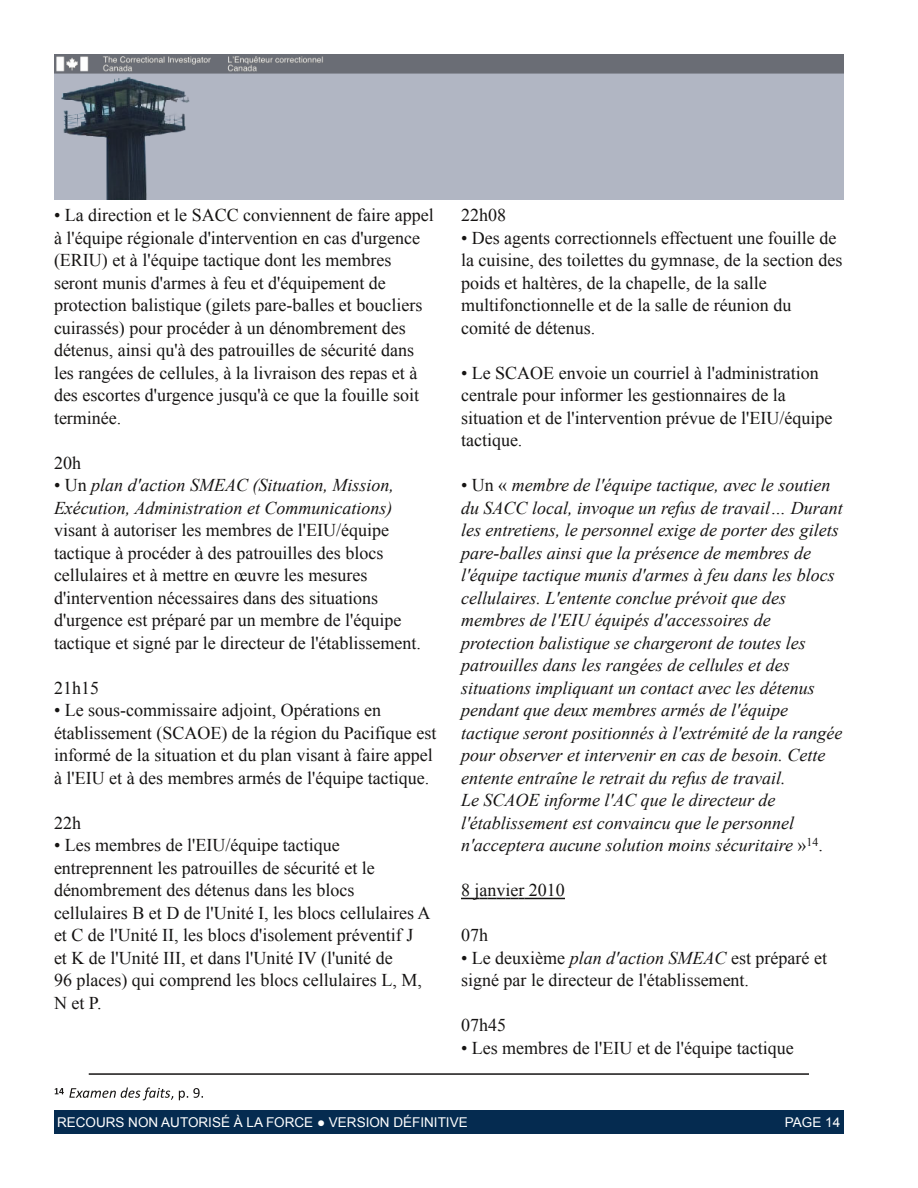
<style>
.page{position:relative;width:918px;height:1188px;background:#fff}
.page>*{position:absolute;margin:0;border:0;box-sizing:border-box;transform-origin:0 0}
.t1{font:18px/22.5px "Times New Roman";color:#161413}
.t2{font:italic 18px/22.5px "Times New Roman";color:#161413}
.t3{font:13.5px "Arial";color:#fff}
.s1{font-style:normal}
.s2{font-style:italic}
</style>
<div class="page">
<img style="left:54px;top:54px;width:790px;height:146px">
<div style="left:54px;top:1110px;width:790px;height:24px;background:#052b50"></div>
<svg style="left:461px;top:898px;width:104px;height:1px"></svg>
<svg style="left:55px;top:1087px;width:118px;height:13px"></svg>
<svg style="left:179px;top:1088px;width:24px;height:12px"></svg>
<hr style="left:89px;top:1073px;width:720px;height:2px;background:#161413">
<p class="t1" style="left:54px;top:204px;width:381px">• La direction et le SACC conviennent de faire appel à l'équipe régionale d'intervention en cas d'urgence (ERIU) et à l'équipe tactique dont les membres seront munis d'armes à feu et d'équipement de protection balistique (gilets pare-balles et boucliers cuirassés) pour procéder à un dénombrement des détenus, ainsi qu'à des patrouilles de sécurité dans les rangées de cellules, à la livraison des repas et à des escortes d'urgence jusqu'à ce que la fouille soit terminée.</p>
<p class="t1" style="left:54px;top:451px;width:28px">20h</p>
<p class="t2" style="left:54px;top:474px;width:342px"><span class="s1">• Un</span> plan d'action SMEAC (Situation, Mission,<br>Exécution, Administration et Communications)</p>
<p class="t1" style="left:54px;top:519px;width:369px">visant à autoriser les membres de l'EIU/équipe tactique à procéder à des patrouilles des blocs cellulaires et à mettre en œuvre les mesures d'intervention nécessaires dans des situations d'urgence est préparé par un membre de l'équipe tactique et signé par le directeur de l'établissement.</p>
<p class="t1" style="left:54px;top:676px;width:46px">21h15</p>
<p class="t1" style="left:54px;top:699px;width:384px">• Le sous-commissaire adjoint, Opérations en établissement (SCAOE) de la région du Pacifique est informé de la situation et du plan visant à faire appel à l'EIU et à des membres armés de l'équipe tactique.</p>
<p class="t1" style="left:54px;top:811px;width:28px">22h</p>
<p class="t1" style="left:54px;top:834px;width:378px">• Les membres de l'EIU/équipe tactique entreprennent les patrouilles de sécurité et le dénombrement des détenus dans les blocs cellulaires B et D de l'Unité I, les blocs cellulaires A et C de l'Unité II, les blocs d'isolement préventif J et K de l'Unité III, et dans l'Unité IV (l'unité de<br>96 places) qui comprend les blocs cellulaires L, M, N et P.</p>
<p class="t1" style="left:461px;top:204px;width:46px">22h08</p>
<p class="t1" style="left:461px;top:226px;width:383px">• Des agents correctionnels effectuent une fouille de la cuisine, des toilettes du gymnase, de la section des poids et haltères, de la chapelle, de la salle multifonctionnelle et de la salle de réunion du comité de détenus.</p>
<p class="t1" style="left:461px;top:361px;width:373px">• Le SCAOE envoie un courriel à l'administration centrale pour informer les gestionnaires de la situation et de l'intervention prévue de l'EIU/équipe tactique.</p>
<p class="t2" style="left:461px;top:474px;width:383px"><span class="s1">• Un «</span> membre de l'équipe tactique, avec le soutien du SACC local, invoque un refus de travail… Durant les entretiens, le personnel exige de porter des gilets pare-balles ainsi que la présence de membres de l'équipe tactique munis d'armes à feu dans les blocs cellulaires. L'entente conclue prévoit que des membres de l'EIU équipés d'accessoires de protection balistique se chargeront de toutes les patrouilles dans les rangées de cellules et des situations impliquant un contact avec les détenus pendant que deux membres armés de l'équipe tactique seront positionnés à l'extrémité de la rangée pour observer et intervenir en cas de besoin. Cette entente entraîne le retrait du refus de travail.<br>Le SCAOE informe l'AC que le directeur de l'établissement est convaincu que le personnel n'acceptera aucune solution moins sécuritaire <span class="s1">»</span><sup>14</sup><span class="s1">.</span></p>
<p class="t1" style="left:461px;top:879px;width:105px">8 janvier 2010</p>
<p class="t1" style="left:461px;top:924px;width:28px">07h</p>
<p class="t1" style="left:461px;top:946px;width:368px">• Le deuxième <span class="s2">plan d'action SMEAC</span> est préparé et signé par le directeur de l'établissement.</p>
<p class="t1" style="left:461px;top:1014px;width:46px">07h45</p>
<p class="t1" style="left:461px;top:1036px;width:334px">• Les membres de l'EIU et de l'équipe tactique</p>
<p class="t3" style="left:57px;top:1115px;width:412px">RECOURS NON AUTORISÉ À LA FORCE ● VERSION DÉFINITIVE</p>
<p class="t3" style="left:785px;top:1114px;width:57px">PAGE 14</p>
</div>
